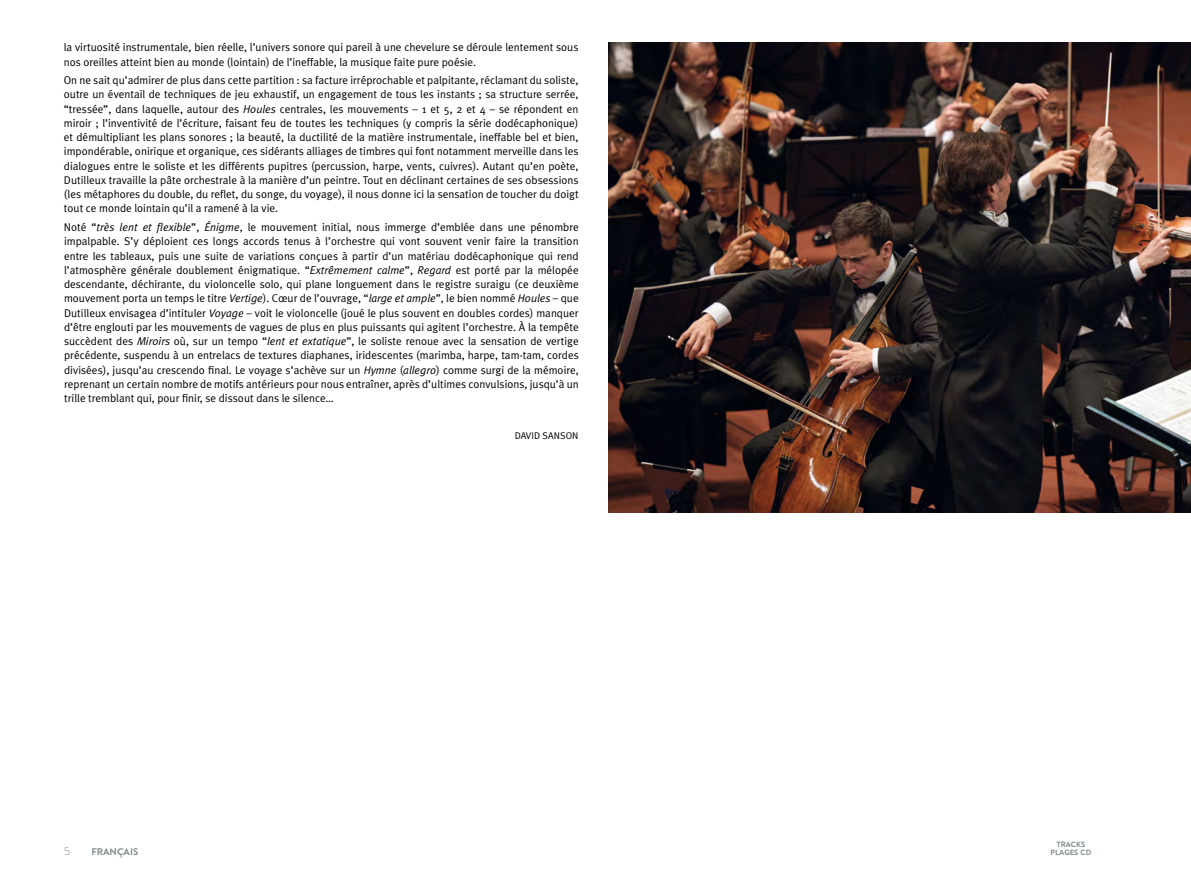
<style>
.page{position:relative;width:1191px;height:893px;background:#fff}
.page>*{position:absolute;margin:0;border:0;box-sizing:border-box;transform-origin:0 0}
.t1{font:11.25px/14.2px "Meta Plus Normal";color:#000;text-align:justify}
.t2{font:300 11.25px "Brandon Grotesque";color:#7d8a88}
.t3{font:9.75px "Meta Plus Normal";color:#000}
.t4{font:9.6px "Brandon Grotesque Bold SC800";color:#7d8a88}
.t5{font:7.65px "Brandon Grotesque Bold SC800";color:#7d8a88}
.s1{font-style:italic}
</style>
<div class="page">
<img style="left:608px;top:43px;width:583px;height:470px">
<p class="t1" style="left:64px;top:40px;width:516px">la virtuosité instrumentale, bien réelle, l’univers sonore qui pareil à une chevelure se déroule lentement sous nos oreilles atteint bien au monde (lointain) de l’ineffable, la musique faite pure poésie.</p>
<p class="t1" style="left:64px;top:73px;width:516px">On ne sait qu’admirer de plus dans cette partition : sa facture irréprochable et palpitante, réclamant du soliste, outre un éventail de techniques de jeu exhaustif, un engagement de tous les instants ; sa structure serrée, “tressée”, dans laquelle, autour des <span class="s1">Houles</span> centrales, les mouvements – 1 et 5, 2 et 4 – se répondent en miroir ; l’inventivité de l’écriture, faisant feu de toutes les techniques (y compris la série dodécaphonique) et démultipliant les plans sonores ; la beauté, la ductilité de la matière instrumentale, ineffable bel et bien, impondérable, onirique et organique, ces sidérants alliages de timbres qui font notamment merveille dans les dialogues entre le soliste et les différents pupitres (percussion, harpe, vents, cuivres). Autant qu’en poète, Dutilleux travaille la pâte orchestrale à la manière d’un peintre. Tout en déclinant certaines de ses obsessions (les métaphores du double, du reflet, du songe, du voyage), il nous donne ici la sensation de toucher du doigt tout ce monde lointain qu’il a ramené à la vie.</p>
<p class="t1" style="left:64px;top:220px;width:516px">Noté “<span class="s1">très lent et flexible</span>”, <span class="s1">Énigme</span>, le mouvement initial, nous immerge d’emblée dans une pénombre impalpable. S’y déploient ces longs accords tenus à l’orchestre qui vont souvent venir faire la transition entre les tableaux, puis une suite de variations conçues à partir d’un matériau dodécaphonique qui rend l’atmosphère générale doublement énigmatique. “<span class="s1">Extrêmement calme</span>”, <span class="s1">Regard</span> est porté par la mélopée descendante, déchirante, du violoncelle solo, qui plane longuement dans le registre suraigu (ce deuxième mouvement porta un temps le titre <span class="s1">Vertige</span>). Cœur de l’ouvrage, “<span class="s1">large et ample</span>”, le bien nommé <span class="s1">Houles</span> – que Dutilleux envisagea d’intituler <span class="s1">Voyage</span> – voit le violoncelle (joué le plus souvent en doubles cordes) manquer d’être englouti par les mouvements de vagues de plus en plus puissants qui agitent l’orchestre. À la tempête succèdent des <span class="s1">Miroirs</span> où, sur un tempo “<span class="s1">lent et extatique</span>”, le soliste renoue avec la sensation de vertige précédente, suspendu à un entrelacs de textures diaphanes, iridescentes (marimba, harpe, tam-tam, cordes divisées), jusqu’au crescendo final. Le voyage s’achève sur un <span class="s1">Hymne</span> (<span class="s1">allegro</span>) comme surgi de la mémoire, reprenant un certain nombre de motifs antérieurs pour nous entraîner, après d’ultimes convulsions, jusqu’à un trille tremblant qui, pour finir, se dissout dans le silence…</p>
<p class="t3" style="left:515px;top:430px;width:65px">DAVID SANSON</p>
<p class="t2" style="left:64px;top:844px;width:8px">5</p>
<p class="t5" style="left:1056px;top:839px;width:30px">TRACKS</p>
<p class="t4" style="left:91px;top:845px;width:48px">FRANÇAIS</p>
<p class="t5" style="left:1050px;top:847px;width:42px">PLAGES CD</p>
</div>
